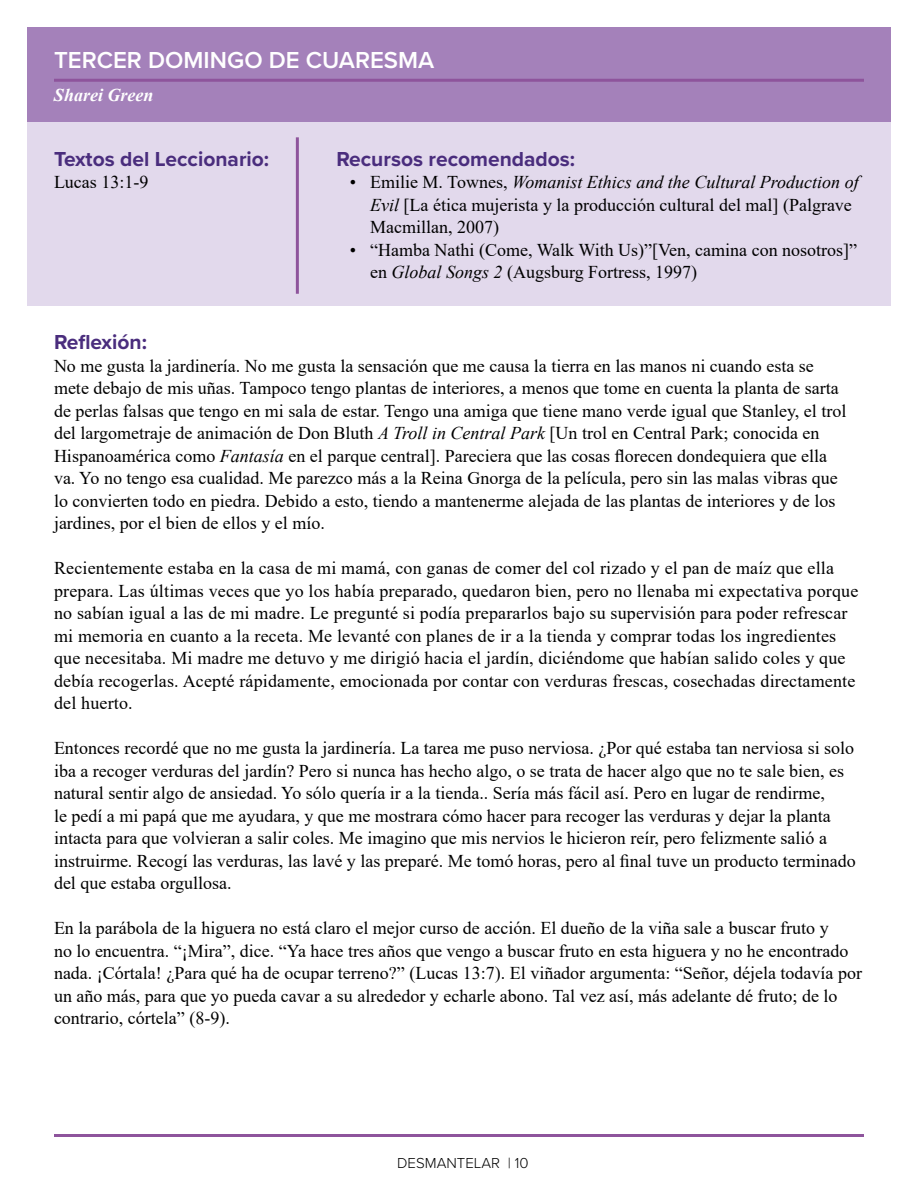
<style>
.page{position:relative;width:918px;height:1188px;background:#fff}
.page>*{position:absolute;margin:0;border:0;box-sizing:border-box;transform-origin:0 0}
.t1{font:600 24px "Proxima Nova";color:#fff}
.t2{font:700 21px "Proxima Nova";color:#4a2d7d}
.t3{font:18px/22.5px "Times New Roman";color:#000}
.t4{font:italic 700 18px "Times New Roman";color:#fff}
.t5{font:300 15px "Proxima Nova";color:#000}
.s1{font-style:italic}
</style>
<div class="page">
<div style="left:27px;top:27px;width:864px;height:95px;background:#a481ba"></div>
<hr style="left:54px;top:79px;width:810px;height:3px;background:#8e549c">
<hr style="left:54px;top:1134px;width:810px;height:3px;background:#8e549c">
<div style="left:27px;top:122px;width:864px;height:184px;background:#e2d9ec"></div>
<hr style="left:296px;top:137px;width:3px;height:157px;background:#8e549c">
<h1 class="t1" style="left:54px;top:42px;width:382px">TERCER DOMINGO DE CUARESMA</h1>
<p class="t4" style="left:54px;top:83px;width:101px">Sharei Green</p>
<p class="t2" style="left:54px;top:143px;width:217px">Textos del Leccionario:</p>
<p class="t3" style="left:54px;top:170px;width:96px">Lucas 13:1-9</p>
<p class="t2" style="left:336px;top:143px;width:240px">Recursos recomendados:</p>
<p class="t3" style="left:370px;top:170px;width:490px;text-indent:-20px">• Emilie M. Townes, <span class="s1">Womanist Ethics and the Cultural Production of<br>Evil</span> [La ética mujerista y la producción cultural del mal] (Palgrave<br>Macmillan, 2007)</p>
<p class="t3" style="left:370px;top:238px;width:489px;text-indent:-20px">• “Hamba Nathi (Come, Walk With Us)”[Ven, camina con nosotros]” en <span class="s1">Global Songs 2</span> (Augsburg Fortress, 1997)</p>
<p class="t2" style="left:54px;top:327px;width:94px">Reflexión:</p>
<p class="t3" style="left:54px;top:354px;width:794px">No me gusta la jardinería. No me gusta la sensación que me causa la tierra en las manos ni cuando esta se mete debajo de mis uñas. Tampoco tengo plantas de interiores, a menos que tome en cuenta la planta de sarta de perlas falsas que tengo en mi sala de estar. Tengo una amiga que tiene mano verde igual que Stanley, el trol del largometraje de animación de Don Bluth <span class="s1">A Troll in Central Park</span> [Un trol en Central Park; conocida en Hispanoamérica como <span class="s1">Fantasía</span> en el parque central]. Pareciera que las cosas florecen dondequiera que ella va. Yo no tengo esa cualidad. Me parezco más a la Reina Gnorga de la película, pero sin las malas vibras que lo convierten todo en piedra. Debido a esto, tiendo a mantenerme alejada de las plantas de interiores y de los jardines, por el bien de ellos y el mío.</p>
<p class="t3" style="left:54px;top:556px;width:806px">Recientemente estaba en la casa de mi mamá, con ganas de comer del col rizado y el pan de maíz que ella prepara. Las últimas veces que yo los había preparado, quedaron bien, pero no llenaba mi expectativa porque no sabían igual a las de mi madre. Le pregunté si podía prepararlos bajo su supervisión para poder refrescar mi memoria en cuanto a la receta. Me levanté con planes de ir a la tienda y comprar todas los ingredientes que necesitaba. Mi madre me detuvo y me dirigió hacia el jardín, diciéndome que habían salido coles y que debía recogerlas. Acepté rápidamente, emocionada por contar con verduras frescas, cosechadas directamente del huerto.</p>
<p class="t3" style="left:54px;top:736px;width:803px">Entonces recordé que no me gusta la jardinería. La tarea me puso nerviosa. ¿Por qué estaba tan nerviosa si solo iba a recoger verduras del jardín? Pero si nunca has hecho algo, o se trata de hacer algo que no te sale bien, es natural sentir algo de ansiedad. Yo sólo quería ir a la tienda.. Sería más fácil así. Pero en lugar de rendirme,<br>le pedí a mi papá que me ayudara, y que me mostrara cómo hacer para recoger las verduras y dejar la planta intacta para que volvieran a salir coles. Me imagino que mis nervios le hicieron reír, pero felizmente salió a instruirme. Recogí las verduras, las lavé y las preparé. Me tomó horas, pero al final tuve un producto terminado del que estaba orgullosa.</p>
<p class="t3" style="left:54px;top:916px;width:810px">En la parábola de la higuera no está claro el mejor curso de acción. El dueño de la viña sale a buscar fruto y<br>no lo encuentra. “¡Mira”, dice. “Ya hace tres años que vengo a buscar fruto en esta higuera y no he encontrado nada. ¡Córtala! ¿Para qué ha de ocupar terreno?” (Lucas 13:7). El viñador argumenta: “Señor, déjela todavía por un año más, para que yo pueda cavar a su alrededor y echarle abono. Tal vez así, más adelante dé fruto; de lo contrario, córtela” (8-9).</p>
<p class="t5" style="left:397px;top:1152px;width:133px">DESMANTELAR | 10</p>
</div>
